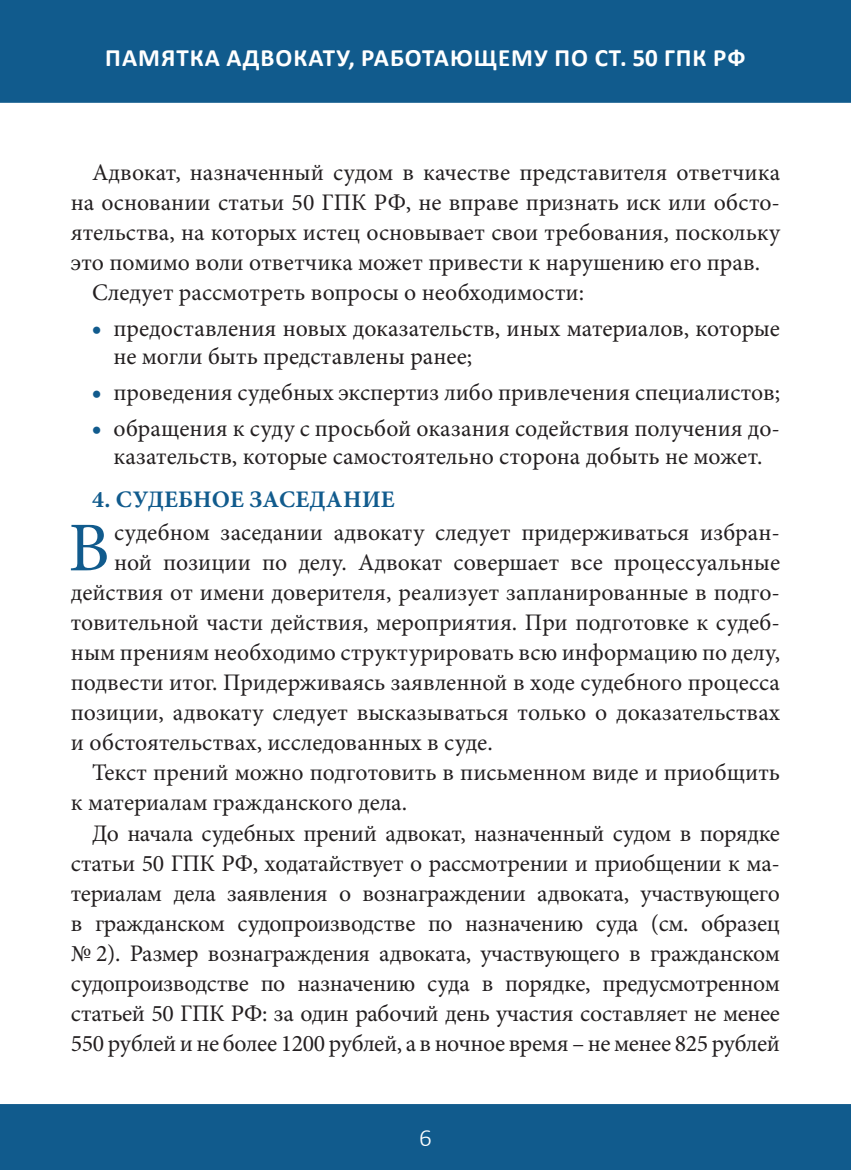
<style>
.page{position:relative;width:851px;height:1170px;background:#fff}
.page>*{position:absolute;margin:0;border:0;box-sizing:border-box;transform-origin:0 0}
.text_Bukva{font:70px "Minion Pro";color:#115b8d}
.t1{font:700 25px "Calibri";letter-spacing:.04em;color:#fff}
.t2{font:300 25px "Calibri";color:#fff}
.text{font:23.75px/30px "Minion Pro";color:#231f20;text-align:justify}
.text_Bukva-2{font:23.75px "Minion Pro";color:#231f20}
.podzag{font:700 23.75px "Minion Pro";letter-spacing:.01em;color:#115b8d}
.s1{color:#115b8d}
</style>
<div class="page">
<div style="left:0;top:0;width:850px;height:103px;background:#115b8d;border:2px solid #115b8d"></div>
<div style="left:0;top:1103px;width:850px;height:66px;background:#115b8d;border:2px solid #115b8d"></div>
<p class="t1" style="left:105px;top:40px;width:641px">ПАМЯТКА АДВОКАТУ, РАБОТАЮЩЕМУ ПО СТ. 50 ГПК РФ</p>
<p class="text" style="left:71px;top:158px;width:710px;text-indent:21px">Адвокат, назначенный судом в качестве представителя ответчика на основании статьи 50 ГПК РФ, не вправе признать иск или обсто&shy;ятельства, на которых истец основывает свои требования, поскольку это помимо воли ответчика может привести к нарушению его прав.</p>
<p class="text" style="left:92px;top:278px;width:493px">Следует рассмотреть вопросы о необходимости:</p>
<p class="text" style="left:113px;top:314px;width:668px;line-height:28.5px;text-indent:-21px"><span class="s1">•</span> предоставления новых доказательств, иных материалов, которые не могли быть представлены ранее;</p>
<p class="text" style="left:92px;top:377px;width:689px"><span class="s1">•</span> проведения судебных экспертиз либо привлечения специалистов;</p>
<p class="text" style="left:92px;top:414px;width:689px;line-height:28.5px;text-align:center"><span class="s1">•</span> обращения к суду с просьбой оказания содействия получения до&shy;казательств, которые самостоятельно сторона добыть не может.</p>
<p class="podzag" style="left:92px;top:482px;width:304px">4. СУДЕБНОЕ ЗАСЕДАНИЕ</p>
<p class="text_Bukva" style="left:68px;top:501px;width:43px">В</p>
<p class="text_Bukva-2" style="left:114px;top:517px;width:667px">судебном заседании адвокату следует придерживаться избран-</p>
<p class="text_Bukva-2" style="left:114px;top:547px;width:667px">ной позиции по делу. Адвокат совершает все процессуальные</p>
<p class="text_Bukva-2" style="left:71px;top:577px;width:710px">действия от имени доверителя, реализует запланированные в подго-</p>
<p class="text_Bukva-2" style="left:71px;top:607px;width:710px">товительной части действия, мероприятия. При подготовке к судеб-</p>
<p class="text_Bukva-2" style="left:71px;top:637px;width:710px">ным прениям необходимо структурировать всю информацию по делу,</p>
<p class="text_Bukva-2" style="left:71px;top:667px;width:710px">подвести итог. Придерживаясь заявленной в ходе судебного процесса</p>
<p class="text_Bukva-2" style="left:71px;top:697px;width:710px">позиции, адвокату следует высказываться только о доказательствах</p>
<p class="text_Bukva-2" style="left:71px;top:727px;width:423px">и обстоятельствах, исследованных в суде.</p>
<p class="text" style="left:71px;top:758px;width:710px;text-indent:21px">Текст прений можно подготовить в письменном виде и приобщить к материалам гражданского дела.</p>
<p class="text" style="left:71px;top:818px;width:710px;text-indent:21px">До начала судебных прений адвокат, назначенный судом в порядке статьи 50 ГПК РФ, ходатайствует о рассмотрении и приобщении к ма&shy;териалам дела заявления о вознаграждении адвоката, участвующего в гражданском судопроизводстве по назначению суда (см. образец № 2). Размер вознаграждения адвоката, участвующего в гражданском судопроизводстве по назначению суда в порядке, предусмотренном статьей 50 ГПК РФ: за один рабочий день участия составляет не менее 550 рублей и не более 1200 рублей, а в ночное время – не менее 825 рублей</p>
<p class="t2" style="left:419px;top:1122px;width:14px">6</p>
</div>
